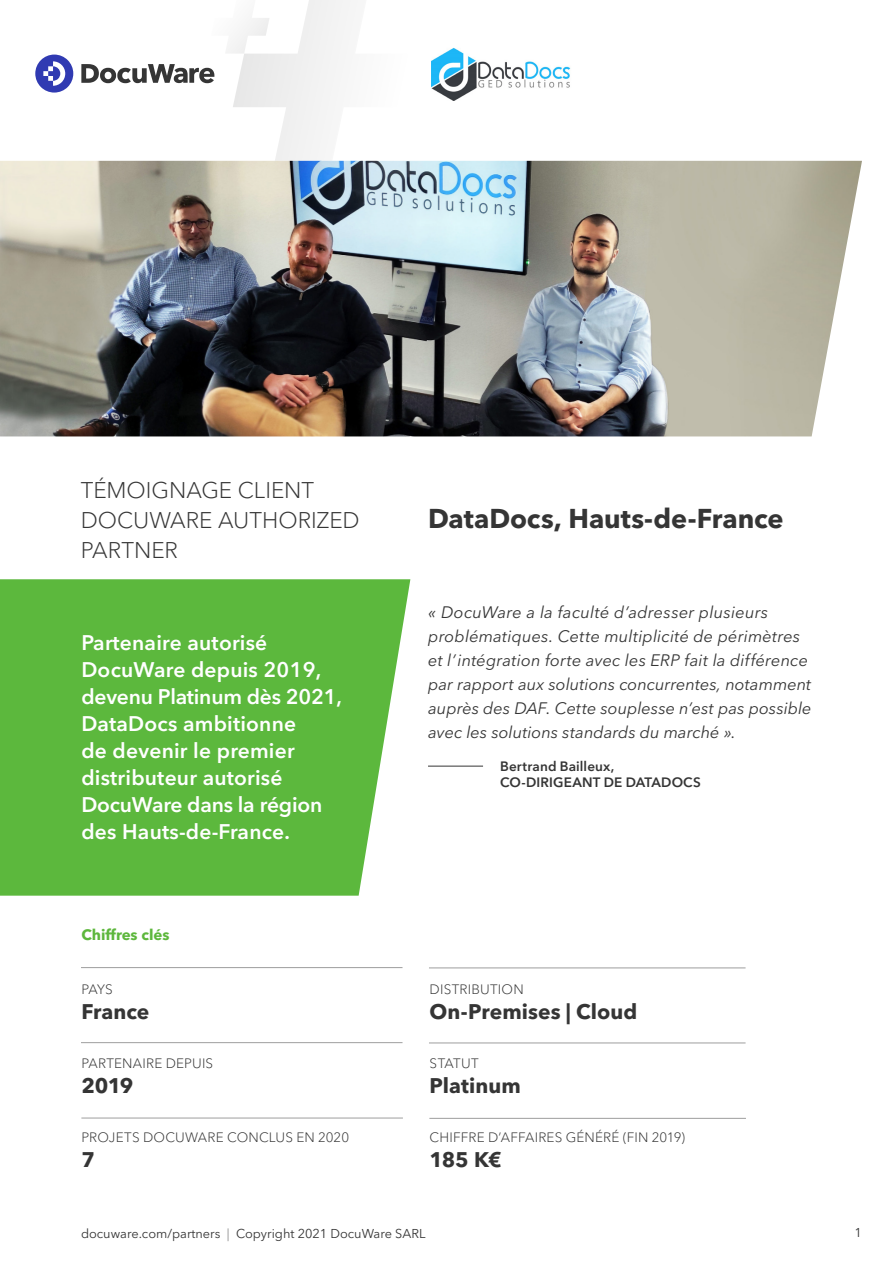
<style>
.page{position:relative;width:893px;height:1263px;background:#fff}
.page>*{position:absolute;margin:0;border:0;box-sizing:border-box;transform-origin:0 0}
.t1{font:700 27px "Avenir Next LT Pro";letter-spacing:-.005em;color:#353535}
.t2{font:300 22.5px/30px "Avenir Next LT Pro";color:#353535}
.t3{font:600 21px/27px "Avenir Next LT Pro";letter-spacing:.01em;color:#fff}
.t4{font:700 21px "Avenir Next LT Pro";color:#353535}
.t5{font:italic 16.5px/24px "Avenir Next LT Pro";letter-spacing:.005em;color:#353535}
.t6{font:700 15px "Avenir Next LT Pro";color:#5db73c}
.t7{font:300 13.5px "Avenir Next LT Pro";letter-spacing:.015em;color:#353535}
.t8{font:600 13.5px/16.2px "Avenir Next LT Pro";letter-spacing:.01em;color:#353535}
.t9{font:12.75px "Avenir Next LT Pro";color:#353535}
.s1{font-weight:100}
</style>
<div class="page">
<svg style="left:35px;top:55px;width:38px;height:38px"></svg>
<svg style="left:81px;top:0;width:297px;height:161px"></svg>
<div style="left:0;top:579px;width:410px;height:317px;background:#5cb83d"></div>
<hr style="left:428px;top:766px;width:55px;height:1px;background:#353535">
<hr style="left:81px;top:967px;width:321px;height:1px;background:#9e9e9e">
<hr style="left:429px;top:967px;width:317px;height:1px;background:#9e9e9e">
<hr style="left:81px;top:1042px;width:321px;height:1px;background:#9e9e9e">
<hr style="left:429px;top:1042px;width:317px;height:1px;background:#9e9e9e">
<hr style="left:81px;top:1118px;width:322px;height:1px;background:#9e9e9e">
<hr style="left:429px;top:1118px;width:317px;height:1px;background:#9e9e9e">
<img style="left:431px;top:47px;width:140px;height:53px">
<img style="left:0;top:161px;width:862px;height:275px">
<h2 class="t2" style="left:81px;top:476px;width:280px">TÉMOIGNAGE CLIENT<br>DOCUWARE AUTHORIZED<br>PARTNER</h2>
<p class="t3" style="left:81px;top:629px;width:262px">Partenaire autorisé<br>DocuWare depuis 2019, devenu Platinum dès 2021,<br>DataDocs ambitionne<br>de devenir le premier distributeur autorisé<br>DocuWare dans la région des Hauts-de-France.</p>
<p class="t6" style="left:81px;top:925px;width:90px">Chiffres clés</p>
<p class="t7" style="left:81px;top:981px;width:33px">PAYS</p>
<p class="t4" style="left:81px;top:999px;width:70px">France</p>
<p class="t7" style="left:81px;top:1055px;width:133px">PARTENAIRE DEPUIS</p>
<p class="t4" style="left:81px;top:1072px;width:54px">2019</p>
<p class="t7" style="left:81px;top:1129px;width:269px">PROJETS DOCUWARE CONCLUS EN 2020</p>
<p class="t4" style="left:81px;top:1146px;width:15px">7</p>
<h1 class="t1" style="left:428px;top:502px;width:357px">DataDocs, Hauts-de-France</h1>
<p class="t5" style="left:428px;top:600px;width:385px">« DocuWare a la faculté d’adresser plusieurs problématiques. Cette multiplicité de périmètres et l’intégration forte avec les ERP fait la différence par rapport aux solutions concurrentes, notamment auprès des DAF. Cette souplesse n’est pas possible avec les solutions standards du marché ».</p>
<p class="t8" style="left:500px;top:758px;width:202px">Bertrand Bailleux,<br>CO-DIRIGEANT DE DATADOCS</p>
<p class="t7" style="left:430px;top:981px;width:96px">DISTRIBUTION</p>
<p class="t4" style="left:430px;top:999px;width:209px">On-Premises | Cloud</p>
<p class="t7" style="left:430px;top:1055px;width:50px">STATUT</p>
<p class="t4" style="left:430px;top:1072px;width:93px">Platinum</p>
<p class="t7" style="left:430px;top:1129px;width:257px">CHIFFRE D’AFFAIRES GÉNÉRÉ (FIN 2019)</p>
<p class="t4" style="left:430px;top:1146px;width:74px">185 K€</p>
<p class="t9" style="left:81px;top:1226px;width:346px">docuware.com/partners <span class="s1">|</span> Copyright 2021 DocuWare SARL</p>
<p class="t9" style="left:855px;top:1225px;width:9px">1</p>
</div>
